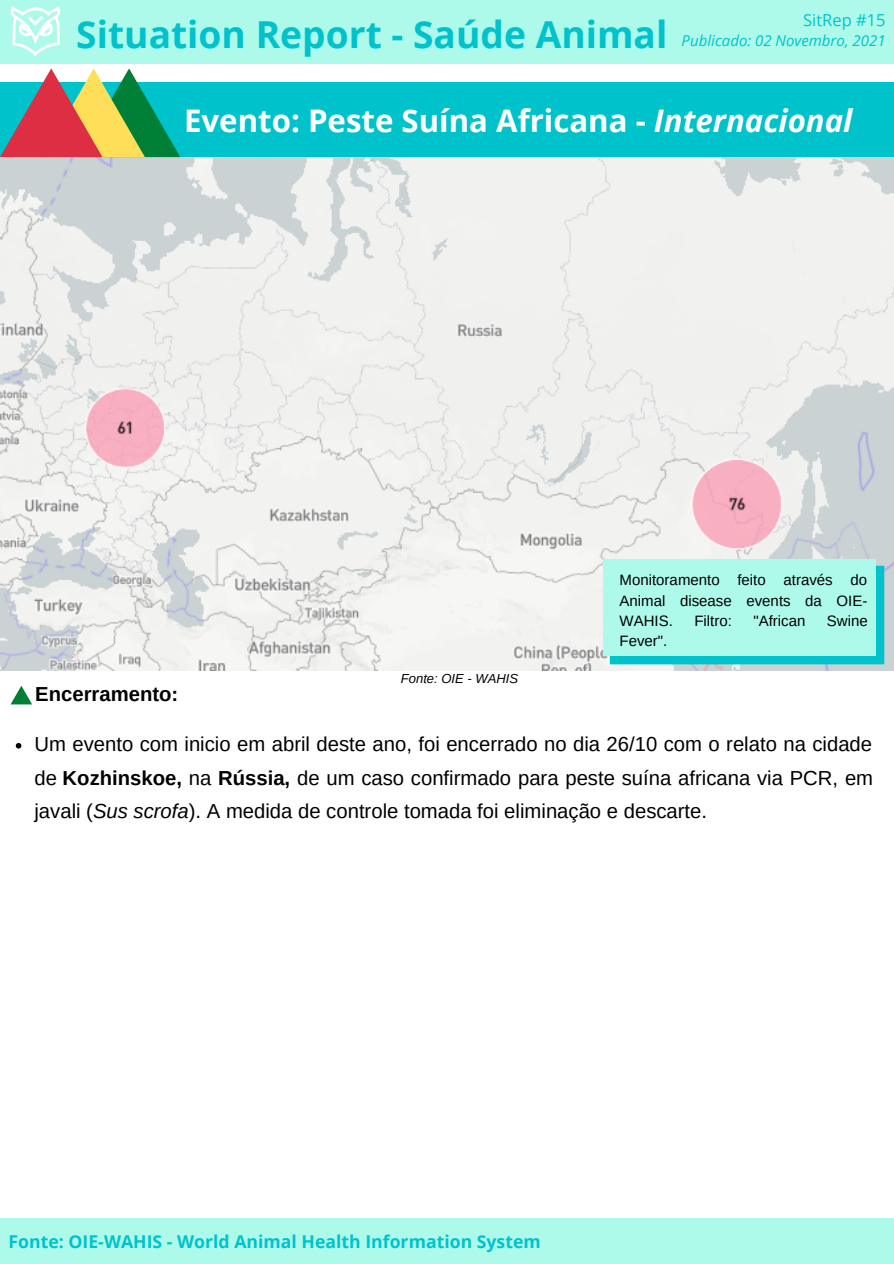
<style>
.page{position:relative;width:894px;height:1264px;background:#fff}
.page>*{position:absolute;margin:0;border:0;box-sizing:border-box;transform-origin:0 0}
.t1{font:700 37.2px "Open Sans";color:#00c2cb}
.t2{font:700 31.2px "Open Sans";color:#fff}
.t3{font:20.25px/33.8px "Arimo";color:#000;text-align:justify}
.t4{font:700 20.25px "Arimo";color:#000}
.t5{font:700 17.7px "Open Sans";color:#00c2cb}
.t6{font:16.5px "Open Sans";color:#00c2cb}
.t7{font:15px/20.2px "Arimo";color:#000;text-align:justify}
.t8{font:italic 15px "Open Sans";color:#00c2cb}
.t9{font:italic 13.05px "Arimo";color:#000}
.s1{font-style:italic}
.s2{font-weight:700}
</style>
<div class="page">
<img style="left:0;top:157px;width:893px;height:513px">
<div style="left:0;top:0;width:893px;height:63px;background:#aefaea"></div>
<img style="left:10px;top:6px;width:51px;height:50px">
<div style="left:0;top:83px;width:893px;height:74px;background:#00c2cb"></div>
<div style="left:0;top:1218px;width:893px;height:45px;background:#aefaea"></div>
<div style="left:609px;top:565px;width:275px;height:99px;background:#00c2cb"></div>
<div style="left:603px;top:559px;width:272px;height:97px;background:#aefaea"></div>
<svg style="left:11px;top:685px;width:21px;height:19px"></svg>
<svg style="left:0;top:68px;width:180px;height:89px"></svg>
<svg style="left:16px;top:743px;width:5px;height:5px"></svg>
<h1 class="t1" style="left:76px;top:8px;width:592px">Situation Report - Saúde Animal</h1>
<p class="t6" style="left:802px;top:8px;width:84px">SitRep #15</p>
<p class="t8" style="left:681px;top:30px;width:205px">Publicado: 02 Novembro, 2021</p>
<h2 class="t2" style="left:184px;top:99px;width:669px">Evento: Peste Suína Africana - <span class="s1">Internacional</span></h2>
<p class="t7" style="left:619px;top:570px;width:249px">Monitoramento feito através do Animal disease events da OIE-WAHIS.</p>
<p class="t7" style="left:694px;top:610px;width:39px">Filtro:</p>
<p class="t7" style="left:753px;top:610px;width:54px">"African</p>
<p class="t7" style="left:826px;top:610px;width:42px">Swine</p>
<p class="t4" style="left:35px;top:682px;width:144px">Encerramento:</p>
<p class="t9" style="left:401px;top:671px;width:119px">Fonte: OIE - WAHIS</p>
<p class="t7" style="left:619px;top:631px;width:49px">Fever".</p>
<p class="t3" style="left:34px;top:727px;width:840px">Um evento com inicio em abril deste ano, foi encerrado no dia 26/10 com o relato na cidade de <span class="s2">Kozhinskoe,</span> na <span class="s2">Rússia,</span> de um caso confirmado para peste suína africana via PCR, em javali (<span class="s1">Sus scrofa</span>). A medida de controle tomada foi eliminação e descarte.</p>
<p class="t5" style="left:9px;top:1229px;width:533px">Fonte: OIE-WAHIS - World Animal Health Information System</p>
</div>
